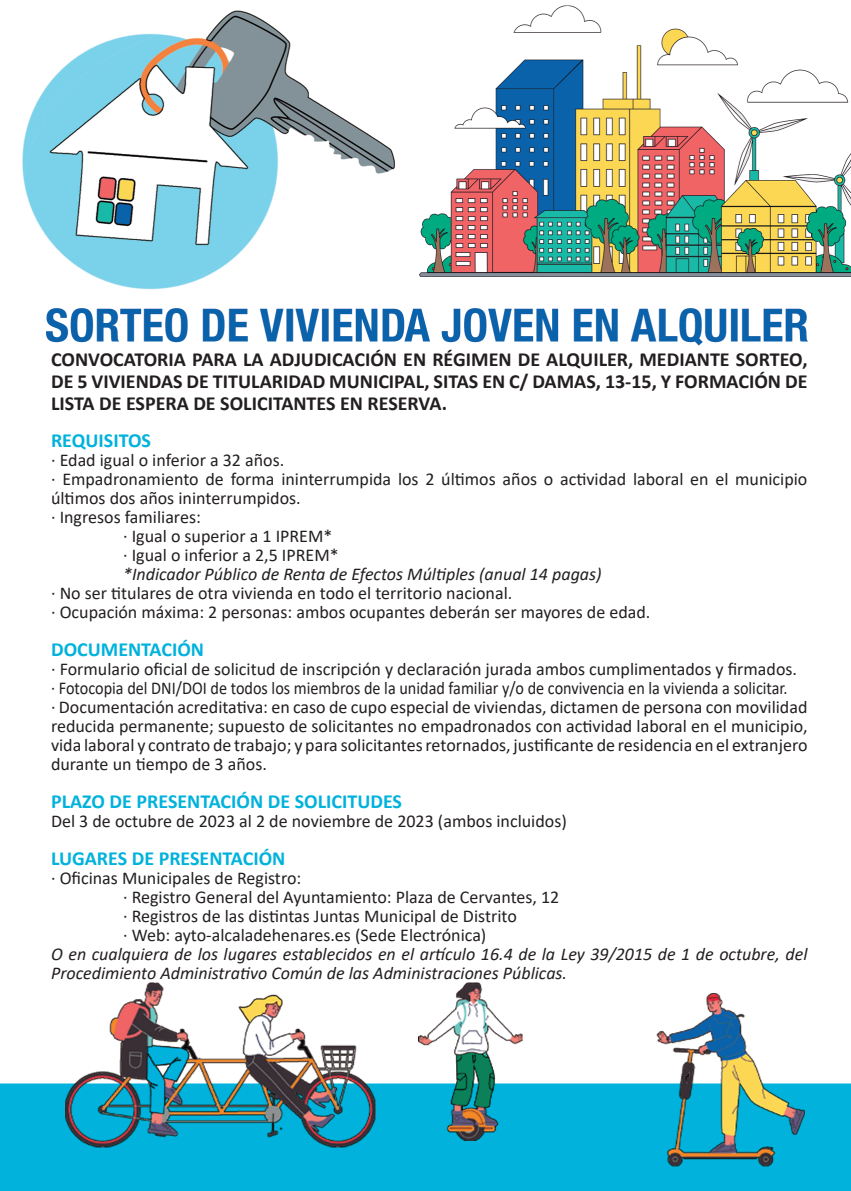
<style>
.page{position:relative;width:851px;height:1191px;background:#fff}
.page>*{position:absolute;margin:0;border:0;box-sizing:border-box;transform-origin:0 0}
.t1{font:700 20px/22px "Calibri";color:#231f20;text-align:justify}
.t2{font:700 20px "Calibri";color:#00b2dc}
.t3{font:18px/19px "Calibri";color:#231f20}
.t4{font:italic 18px/19px "Calibri";color:#231f20}
.t5{font:18px "Calibri";color:#231f20;scale:.9 1}
</style>
<div class="page">
<img style="left:0;top:5px;width:850px;height:1186px">
<p class="t1" style="left:51px;top:348px;width:757px">CONVOCATORIA PARA LA ADJUDICACIÓN EN RÉGIMEN DE ALQUILER, MEDIANTE SORTEO, DE 5 VIVIENDAS DE TITULARIDAD MUNICIPAL, SITAS EN C/ DAMAS, 13-15, Y FORMACIÓN DE LISTA DE ESPERA DE SOLICITANTES EN RESERVA.</p>
<p class="t2" style="left:51px;top:426px;width:101px">REQUISITOS</p>
<p class="t3" style="left:51px;top:450px;width:235px">· Edad igual o inferior a 32 años.</p>
<p class="t3" style="left:51px;top:469px;width:757px">· Empadronamiento de forma ininterrumpida los 2 últimos años o actividad laboral en el municipio últimos dos años ininterrumpidos.</p>
<p class="t3" style="left:51px;top:507px;width:151px">· Ingresos familiares:</p>
<p class="t3" style="left:123px;top:526px;width:211px">· Igual o superior a 1 IPREM*</p>
<p class="t3" style="left:123px;top:545px;width:217px">· Igual o inferior a 2,5 IPREM*</p>
<p class="t4" style="left:123px;top:564px;width:480px">*Indicador Público de Renta de Efectos Múltiples (anual 14 pagas)</p>
<p class="t3" style="left:51px;top:583px;width:462px">· No ser titulares de otra vivienda en todo el territorio nacional.</p>
<p class="t3" style="left:51px;top:602px;width:601px">· Ocupación máxima: 2 personas: ambos ocupantes deberán ser mayores de edad.</p>
<p class="t2" style="left:51px;top:635px;width:155px">DOCUMENTACIÓN</p>
<p class="t3" style="left:51px;top:659px;width:747px">· Formulario oficial de solicitud de inscripción y declaración jurada ambos cumplimentados y firmados.</p>
<p class="t5" style="left:51px;top:676px;width:819px">· Fotocopia del DNI/DOI de todos los miembros de la unidad familiar y/o de convivencia en la vivienda a solicitar.</p>
<p class="t3" style="left:51px;top:697px;width:757px;text-align:justify">· Documentación acreditativa: en caso de cupo especial de viviendas, dictamen de persona con movilidad reducida permanente; supuesto de solicitantes no empadronados con actividad laboral en el municipio, vida laboral y contrato de trabajo; y para solicitantes retornados, justificante de residencia en el extranjero durante un tiempo de 3 años.</p>
<p class="t2" style="left:51px;top:787px;width:352px">PLAZO DE PRESENTACIÓN DE SOLICITUDES</p>
<p class="t3" style="left:51px;top:811px;width:517px">Del 3 de octubre de 2023 al 2 de noviembre de 2023 (ambos incluidos)</p>
<p class="t2" style="left:51px;top:844px;width:236px">LUGARES DE PRESENTACIÓN</p>
<p class="t3" style="left:51px;top:868px;width:252px">· Oficinas Municipales de Registro:</p>
<p class="t3" style="left:123px;top:887px;width:437px">· Registro General del Ayuntamiento: Plaza de Cervantes, 12</p>
<p class="t3" style="left:123px;top:906px;width:395px">· Registros de las distintas Juntas Municipal de Distrito</p>
<p class="t3" style="left:123px;top:925px;width:365px">· Web: ayto-alcaladehenares.es (Sede Electrónica)</p>
<p class="t4" style="left:51px;top:944px;width:757px">O en cualquiera de los lugares establecidos en el artículo 16.4 de la Ley 39/2015 de 1 de octubre, del<br>Procedimiento Administrativo Común de las Administraciones Públicas.</p>
</div>
